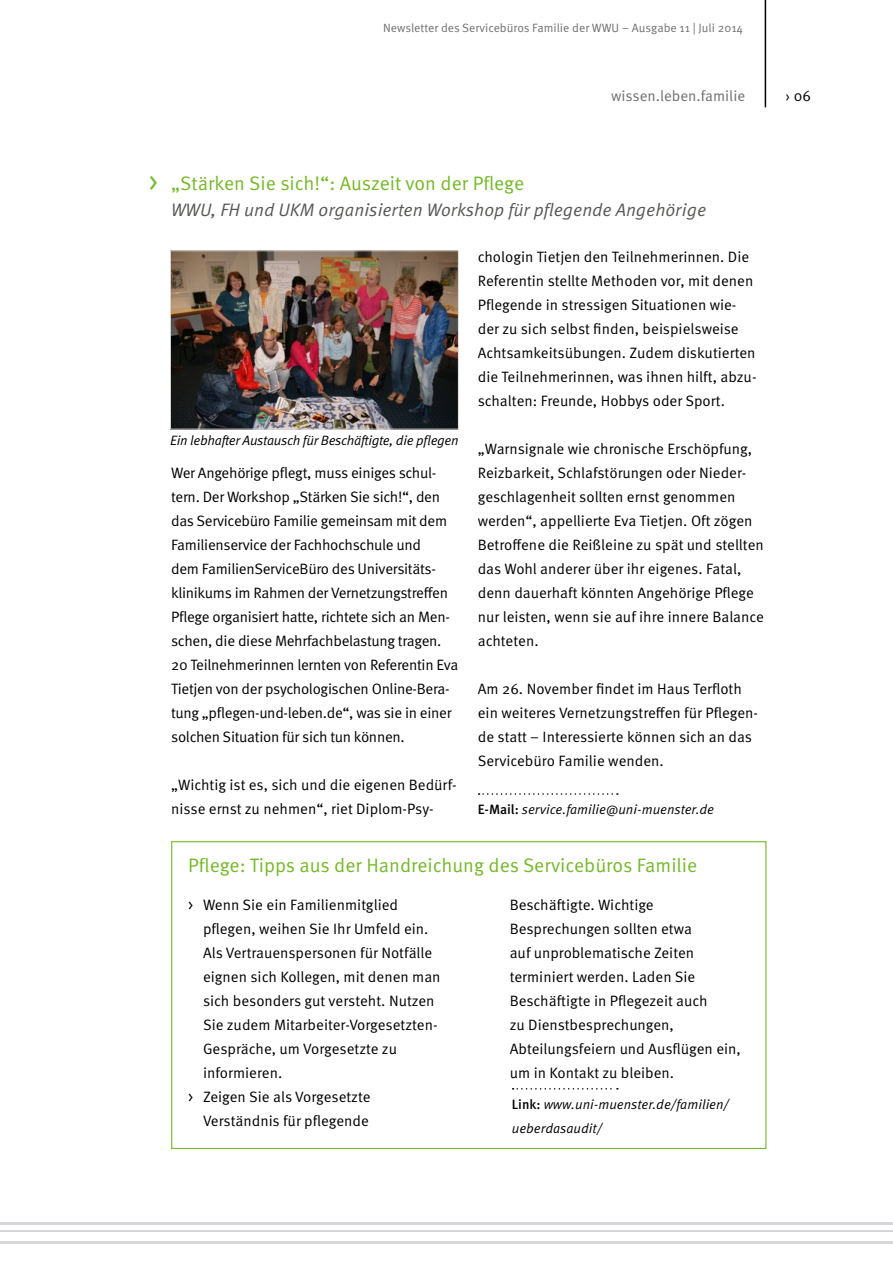
<style>
.page{position:relative;width:893px;height:1263px;background:#fff}
.page>*{position:absolute;margin:0;border:0;box-sizing:border-box;transform-origin:0 0}
.t1{font:27px "Meta OT";color:#76b82a}
.t2{font:19.5px "Meta OT";color:#76b82a}
.t3{font:italic 18px "Meta OT";color:#575756}
.t4{font:15px/24px "Meta OT";letter-spacing:-.005em;color:#000}
.t5{font:15px "Meta OT";color:#706f6f}
.t6{font:italic 13.5px/24px "Meta OT";letter-spacing:-.005em;color:#000}
.t7{font:12px "Meta OT";color:#706f6f}
.s1{font-weight:500;font-style:normal}
</style>
<div class="page">
<hr style="left:765px;top:0;width:1px;height:107px;background:#000">
<hr style="left:0;top:1230px;width:893px;height:1px;background:#d5d6db">
<hr style="left:0;top:1241px;width:893px;height:3px;background:#d5d6db">
<hr style="left:0;top:1222px;width:893px;height:3px;background:#d5d6db">
<svg style="left:479px;top:793px;width:139px;height:2px"></svg>
<svg style="left:513px;top:1088px;width:105px;height:1px"></svg>
<img style="left:172px;top:252px;width:285px;height:175px">
<div style="left:170px;top:250px;width:289px;height:179px;border:1px solid #dadada"></div>
<p class="t7" style="left:383px;top:21px;width:361px">Newsletter des Servicebüros Familie der WWU – Ausgabe 11 | Juli 2014</p>
<p class="t5" style="left:611px;top:86px;width:135px">wissen.leben.familie</p>
<p class="t4" style="left:786px;top:84px;width:27px">› 06</p>
<h1 class="t1" style="left:149px;top:165px;width:10px">&gt;</h1>
<h2 class="t2" style="left:171px;top:171px;width:355px">„Stärken Sie sich!“: Auszeit von der Pflege</h2>
<p class="t3" style="left:171px;top:199px;width:536px">WWU, FH und UKM organisierten Workshop für pflegende Angehörige</p>
<p class="t6" style="left:170px;top:429px;width:290px">Ein lebhafter Austausch für Beschäftigte, die pflegen</p>
<p class="t4" style="left:171px;top:461px;width:289px">Wer Angehörige pflegt, muss einiges schul&shy;tern. Der Workshop „Stärken Sie sich!“, den das Servicebüro Familie gemeinsam mit dem Familienservice der Fachhochschule und<br>dem FamilienServiceBüro des Universitäts&shy;klinikums im Rahmen der Vernetzungstreffen Pflege organisiert hatte, richtete sich an Men&shy;schen, die diese Mehrfachbelastung tragen.<br>20 Teilnehmerinnen lernten von Referentin Eva Tietjen von der psychologischen Online-Bera&shy;tung „pflegen-und-leben.de“, was sie in einer solchen Situation für sich tun können.</p>
<p class="t4" style="left:171px;top:773px;width:287px">„Wichtig ist es, sich und die eigenen Bedürf&shy;nisse ernst zu nehmen“, riet Diplom-Psy-</p>
<p class="t4" style="left:478px;top:245px;width:280px">chologin Tietjen den Teilnehmerinnen. Die Referentin stellte Methoden vor, mit denen Pflegende in stressigen Situationen wie&shy;der zu sich selbst finden, beispielsweise Achtsamkeitsübungen. Zudem diskutierten die Teilnehmerinnen, was ihnen hilft, abzu&shy;schalten: Freunde, Hobbys oder Sport.</p>
<p class="t4" style="left:478px;top:437px;width:288px">„Warnsignale wie chronische Erschöpfung, Reizbarkeit, Schlafstörungen oder Nieder&shy;geschlagenheit sollten ernst genommen werden“, appellierte Eva Tietjen. Oft zögen Betroffene die Reißleine zu spät und stellten das Wohl anderer über ihr eigenes. Fatal, denn dauerhaft könnten Angehörige Pflege nur leisten, wenn sie auf ihre innere Balance achteten.</p>
<p class="t4" style="left:478px;top:677px;width:282px">Am 26. November findet im Haus Terfloth ein weiteres Vernetzungstreffen für Pflegen&shy;de statt – Interessierte können sich an das Servicebüro Familie wenden.</p>
<p class="t6" style="left:478px;top:797px;width:238px"><span class="s1">E-Mail:</span> service.familie@uni-muenster.de</p>
<h2 class="t2" style="left:188px;top:853px;width:511px">Pflege: Tipps aus der Handreichung des Servicebüros Familie</h2>
<p class="t4" style="left:188px;top:893px;width:211px">&gt; Wenn Sie ein Familienmitglied</p>
<p class="t4" style="left:203px;top:917px;width:227px">pflegen, weihen Sie Ihr Umfeld ein.</p>
<p class="t4" style="left:203px;top:941px;width:231px">Als Vertrauenspersonen für Notfälle</p>
<p class="t4" style="left:203px;top:965px;width:239px">eignen sich Kollegen, mit denen man</p>
<p class="t4" style="left:203px;top:989px;width:233px">sich besonders gut versteht. Nutzen</p>
<p class="t4" style="left:203px;top:1013px;width:236px">Sie zudem Mitarbeiter-Vorgesetzten-</p>
<p class="t4" style="left:203px;top:1037px;width:195px">Gespräche, um Vorgesetzte zu</p>
<p class="t4" style="left:203px;top:1061px;width:81px">informieren.</p>
<p class="t4" style="left:188px;top:1085px;width:184px">&gt; Zeigen Sie als Vorgesetzte</p>
<p class="t4" style="left:203px;top:1109px;width:167px">Verständnis für pflegende</p>
<p class="t4" style="left:510px;top:893px;width:233px">Beschäftigte. Wichtige<br>Besprechungen sollten etwa<br>auf unproblematische Zeiten terminiert werden. Laden Sie<br>Beschäftigte in Pflegezeit auch<br>zu Dienstbesprechungen,<br>Abteilungsfeiern und Ausflügen ein, um in Kontakt zu bleiben.</p>
<p class="t6" style="left:512px;top:1092px;width:219px"><span class="s1">Link:</span> www.uni-muenster.de/familien/ ueberdasaudit/</p>
</div>
